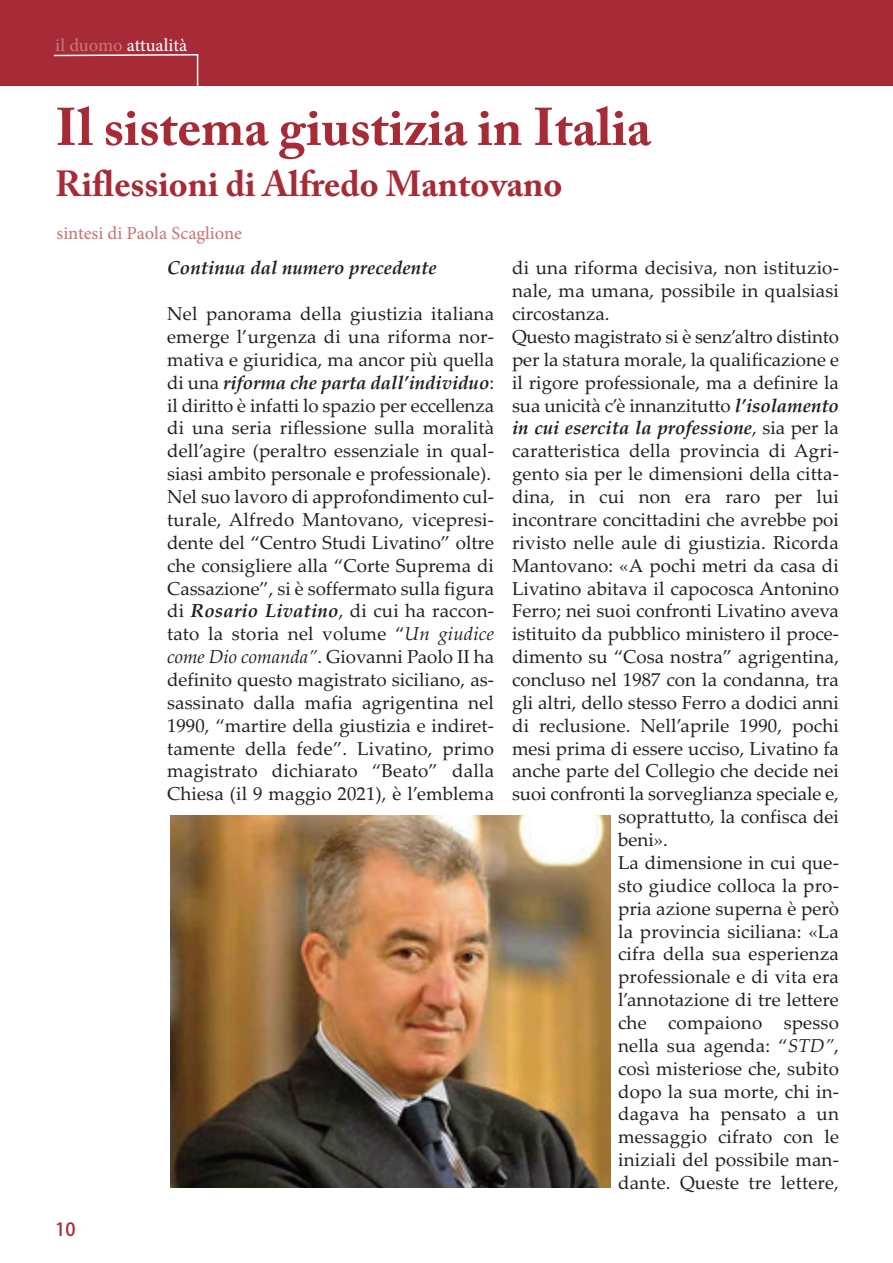
<style>
.page{position:relative;width:893px;height:1263px;background:#fff}
.page>*{position:absolute;margin:0;border:0;box-sizing:border-box;transform-origin:0 0}
.t1{font:700 52.5px "Adobe Caslon Pro";color:#a72b36}
.t2{font:700 36px "Adobe Caslon Pro";color:#a72b36}
.t3{font:18.75px/22.8px "Palatino Linotype";letter-spacing:.005em;color:#231f20}
.t4{font:italic 700 18.75px "Palatino Linotype";color:#231f20}
.t5{font:18px "Adobe Hebrew";color:#c97677}
.t6{font:18px "Adobe Hebrew";letter-spacing:-.005em;color:#fff}
.t7{font:18px "Adobe Heiti Std";color:#a72b36}
.s1{color:#c97677}
.s2{font-weight:700;font-style:italic}
.s3{font-style:italic}
.s4{font-weight:400;font-style:normal}
</style>
<div class="page">
<div style="left:1px;top:0;width:892px;height:85px;background:#a72b36"></div>
<svg style="left:52px;top:54px;width:147px;height:32px"></svg>
<img style="left:170px;top:815px;width:441px;height:373px">
<p class="t6" style="left:55px;top:39px;width:133px"><span class="s1">il duomo</span> attualità</p>
<h1 class="t1" style="left:55px;top:106px;width:597px">Il sistema giustizia in Italia</h1>
<h2 class="t2" style="left:55px;top:169px;width:509px">Riflessioni di Alfredo Mantovano</h2>
<p class="t5" style="left:57px;top:227px;width:187px">sintesi di Paola Scaglione</p>
<p class="t7" style="left:55px;top:1219px;width:22px">10</p>
<p class="t4" style="left:167px;top:257px;width:271px">Continua dal numero precedente</p>
<p class="t3" style="left:167px;top:302px;width:328px">Nel panorama della giustizia italiana emerge l’urgenza di una riforma nor&shy;mativa e giuridica, ma ancor più quella di una <span class="s2">riforma che parta dall’individuo</span>: il diritto è infatti lo spazio per eccellenza di una seria riflessione sulla moralità dell’agire (peraltro essenziale in qual&shy;siasi ambito personale e professionale).<br>Nel suo lavoro di approfondimento cul&shy;turale, Alfredo Mantovano, vicepresi&shy;dente del “Centro Studi Livatino” oltre che consigliere alla “Corte Suprema di Cassazione”, si è soffermato sulla figura di <span class="s2">Rosario Livatino</span>, di cui ha raccon&shy;tato la storia nel volume “<span class="s3">Un giudice come Dio comanda”</span>. Giovanni Paolo II ha definito questo magistrato siciliano, as&shy;sassinato dalla mafia agrigentina nel 1990, “martire della giustizia e indiret&shy;tamente della fede”. Livatino, primo magistrato dichiarato “Beato” dalla Chiesa (il 9 maggio 2021), è l’emblema</p>
<p class="t3" style="left:512px;top:257px;width:328px">di una riforma decisiva, non istituzio-</p>
<p class="t3" style="left:512px;top:279px;width:328px">nale, ma umana, possibile in qualsiasi</p>
<p class="t3" style="left:512px;top:302px;width:99px">circostanza.</p>
<p class="t3" style="left:512px;top:325px;width:328px">Questo magistrato si è senz’altro distinto</p>
<p class="t3" style="left:512px;top:348px;width:328px">per la statura morale, la qualificazione e</p>
<p class="t3" style="left:512px;top:371px;width:328px">il rigore professionale, ma a definire la</p>
<p class="t3" style="left:512px;top:394px;width:328px">sua unicità c’è innanzitutto <span class="s2">l’isolamento</span></p>
<p class="t4" style="left:512px;top:417px;width:328px">in cui esercita la professione<span class="s4">, sia per la</span></p>
<p class="t3" style="left:512px;top:439px;width:328px">caratteristica della provincia di Agri-</p>
<p class="t3" style="left:512px;top:462px;width:328px">gento sia per le dimensioni della citta-</p>
<p class="t3" style="left:512px;top:485px;width:328px">dina, in cui non era raro per lui</p>
<p class="t3" style="left:512px;top:508px;width:328px">incontrare concittadini che avrebbe poi</p>
<p class="t3" style="left:512px;top:531px;width:328px">rivisto nelle aule di giustizia. Ricorda</p>
<p class="t3" style="left:512px;top:554px;width:328px">Mantovano: «A pochi metri da casa di</p>
<p class="t3" style="left:512px;top:577px;width:328px">Livatino abitava il capocosca Antonino</p>
<p class="t3" style="left:512px;top:599px;width:328px">Ferro; nei suoi confronti Livatino aveva</p>
<p class="t3" style="left:512px;top:622px;width:328px">istituito da pubblico ministero il proce-</p>
<p class="t3" style="left:512px;top:645px;width:328px">dimento su “Cosa nostra” agrigentina,</p>
<p class="t3" style="left:512px;top:668px;width:328px">concluso nel 1987 con la condanna, tra</p>
<p class="t3" style="left:512px;top:691px;width:328px">gli altri, dello stesso Ferro a dodici anni</p>
<p class="t3" style="left:512px;top:714px;width:328px">di reclusione. Nell’aprile 1990, pochi</p>
<p class="t3" style="left:512px;top:737px;width:328px">mesi prima di essere ucciso, Livatino fa</p>
<p class="t3" style="left:512px;top:759px;width:328px">anche parte del Collegio che decide nei</p>
<p class="t3" style="left:512px;top:782px;width:328px">suoi confronti la sorveglianza speciale e,</p>
<p class="t3" style="left:618px;top:805px;width:222px">soprattutto, la confisca dei</p>
<p class="t3" style="left:618px;top:828px;width:51px">beni».</p>
<p class="t3" style="left:618px;top:851px;width:222px">La dimensione in cui que-</p>
<p class="t3" style="left:618px;top:874px;width:222px">sto giudice colloca la pro-</p>
<p class="t3" style="left:618px;top:897px;width:222px">pria azione superna è però</p>
<p class="t3" style="left:618px;top:920px;width:222px">la provincia siciliana: «La</p>
<p class="t3" style="left:618px;top:942px;width:222px">cifra della sua esperienza</p>
<p class="t3" style="left:618px;top:965px;width:222px">professionale e di vita era</p>
<p class="t3" style="left:618px;top:988px;width:222px">l’annotazione di tre lettere</p>
<p class="t3" style="left:618px;top:1011px;width:222px">che compaiono spesso</p>
<p class="t3" style="left:618px;top:1034px;width:222px">nella sua agenda: “<span class="s3">STD”</span>,</p>
<p class="t3" style="left:618px;top:1057px;width:222px">così misteriose che, subito</p>
<p class="t3" style="left:618px;top:1080px;width:222px">dopo la sua morte, chi in-</p>
<p class="t3" style="left:618px;top:1102px;width:222px">dagava ha pensato a un</p>
<p class="t3" style="left:618px;top:1125px;width:222px">messaggio cifrato con le</p>
<p class="t3" style="left:618px;top:1148px;width:222px">iniziali del possibile man-</p>
<p class="t3" style="left:618px;top:1171px;width:222px">dante. Queste tre lettere,</p>
</div>
